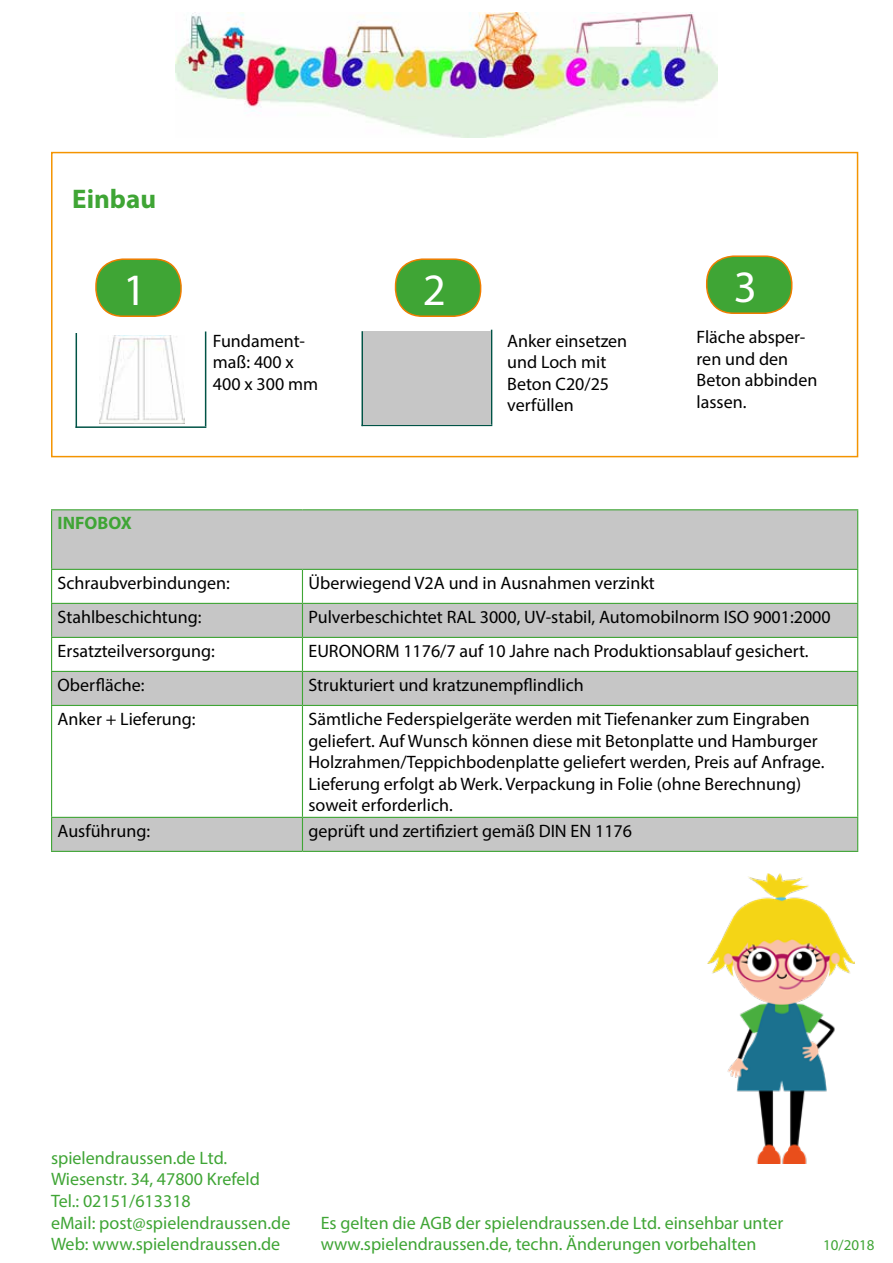
<style>
.page{position:relative;width:893px;height:1263px;background:#fff}
.page>*{position:absolute;margin:0;border:0;box-sizing:border-box;transform-origin:0 0}
.t1{font:45px "Myriad Pro";color:#fff}
.t2{font:700 27px "Myriad Pro";color:#3fa535}
.t3{font:18px/21.6px "Myriad Pro";color:#000}
.t4{font:18px/21.6px "Myriad Pro";color:#3fa535}
.t5{font:700 18px "Myriad Pro";color:#3fa535}
.t6{font:15px "Myriad Pro";color:#3fa535}
</style>
<div class="page">
<img style="left:176px;top:13px;width:541px;height:124px">
<div style="left:51px;top:152px;width:807px;height:305px;border:2px solid #f49400"></div>
<img style="left:707px;top:873px;width:148px;height:291px">
<svg style="left:52px;top:510px;width:805px;height:195px;fill:#c6c6c6"></svg>
<svg style="left:52px;top:706px;width:805px;height:111px"></svg>
<div style="left:52px;top:818px;width:805px;height:33px;background:#c6c6c6"></div>
<hr style="left:51px;top:509px;width:251px;height:1px;background:#3fa535">
<hr style="left:51px;top:510px;width:1px;height:59px;background:#3fa535">
<hr style="left:302px;top:509px;width:556px;height:1px;background:#3fa535">
<hr style="left:857px;top:510px;width:1px;height:59px;background:#3fa535">
<hr style="left:51px;top:569px;width:251px;height:1px;background:#3fa535">
<hr style="left:51px;top:570px;width:1px;height:33px;background:#3fa535">
<hr style="left:302px;top:569px;width:556px;height:1px;background:#3fa535">
<hr style="left:302px;top:570px;width:1px;height:33px;background:#3fa535">
<hr style="left:857px;top:570px;width:1px;height:33px;background:#3fa535">
<hr style="left:51px;top:603px;width:251px;height:1px;background:#3fa535">
<hr style="left:51px;top:604px;width:1px;height:33px;background:#3fa535">
<hr style="left:302px;top:603px;width:556px;height:1px;background:#3fa535">
<hr style="left:302px;top:604px;width:1px;height:33px;background:#3fa535">
<hr style="left:857px;top:604px;width:1px;height:33px;background:#3fa535">
<hr style="left:51px;top:637px;width:251px;height:1px;background:#3fa535">
<hr style="left:51px;top:638px;width:1px;height:33px;background:#3fa535">
<hr style="left:302px;top:637px;width:556px;height:1px;background:#3fa535">
<hr style="left:302px;top:638px;width:1px;height:33px;background:#3fa535">
<hr style="left:857px;top:638px;width:1px;height:33px;background:#3fa535">
<hr style="left:51px;top:671px;width:251px;height:1px;background:#3fa535">
<hr style="left:51px;top:672px;width:1px;height:33px;background:#3fa535">
<hr style="left:302px;top:671px;width:556px;height:1px;background:#3fa535">
<hr style="left:302px;top:672px;width:1px;height:33px;background:#3fa535">
<hr style="left:857px;top:672px;width:1px;height:33px;background:#3fa535">
<hr style="left:51px;top:705px;width:251px;height:1px;background:#3fa535">
<hr style="left:51px;top:706px;width:1px;height:111px;background:#3fa535">
<hr style="left:302px;top:705px;width:556px;height:1px;background:#3fa535">
<hr style="left:302px;top:706px;width:1px;height:111px;background:#3fa535">
<hr style="left:857px;top:706px;width:1px;height:111px;background:#3fa535">
<hr style="left:51px;top:817px;width:251px;height:1px;background:#3fa535">
<hr style="left:51px;top:818px;width:1px;height:33px;background:#3fa535">
<hr style="left:302px;top:817px;width:556px;height:1px;background:#3fa535">
<hr style="left:302px;top:818px;width:1px;height:33px;background:#3fa535">
<hr style="left:857px;top:818px;width:1px;height:33px;background:#3fa535">
<hr style="left:51px;top:851px;width:251px;height:1px;background:#3fa535">
<hr style="left:302px;top:851px;width:556px;height:1px;background:#3fa535">
<hr style="left:76px;top:426px;width:130px;height:2px;background:#005346">
<hr style="left:76px;top:333px;width:1px;height:95px;background:#005346">
<hr style="left:205px;top:331px;width:1px;height:95px;background:#005346">
<img style="left:100px;top:335px;width:84px;height:89px">
<hr style="left:361px;top:425px;width:131px;height:1px;background:#005346">
<hr style="left:361px;top:331px;width:2px;height:95px;background:#005346">
<hr style="left:491px;top:330px;width:1px;height:95px;background:#005346">
<div style="left:363px;top:331px;width:128px;height:94px;background:#c6c6c6"></div>
<div style="left:96px;top:259px;width:85px;height:57px;background:#3fa535;border-radius:27px"></div>
<div style="left:95px;top:258px;width:87px;height:59px;border:2px solid #ef7d00;border-radius:27px"></div>
<div style="left:396px;top:259px;width:85px;height:57px;background:#3fa535;border-radius:27px"></div>
<div style="left:395px;top:258px;width:86px;height:59px;border:2px solid #ef7d00;border-radius:27px"></div>
<div style="left:707px;top:256px;width:85px;height:57px;background:#3fa535;border-radius:27px"></div>
<div style="left:706px;top:255px;width:86px;height:59px;border:2px solid #ef7d00;border-radius:27px"></div>
<h2 class="t2" style="left:72px;top:181px;width:85px">Einbau</h2>
<h1 class="t1" style="left:123px;top:262px;width:25px">1</h1>
<h1 class="t1" style="left:423px;top:262px;width:25px">2</h1>
<h1 class="t1" style="left:734px;top:259px;width:25px">3</h1>
<p class="t3" style="left:697px;top:326px;width:122px">Fläche absper&shy;ren und den<br>Beton abbinden lassen.</p>
<p class="t3" style="left:213px;top:329px;width:107px">Fundament&shy;maß: 400 x<br>400 x 300 mm</p>
<p class="t3" style="left:507px;top:329px;width:122px">Anker einsetzen und Loch mit<br>Beton C20/25 verfüllen</p>
<p class="t5" style="left:58px;top:511px;width:76px">INFOBOX</p>
<p class="t3" style="left:58px;top:572px;width:174px">Schraubverbindungen:</p>
<p class="t3" style="left:308px;top:572px;width:348px">Überwiegend V2A und in Ausnahmen verzinkt</p>
<p class="t3" style="left:58px;top:606px;width:145px">Stahlbeschichtung:</p>
<p class="t3" style="left:308px;top:606px;width:524px">Pulverbeschichtet RAL 3000, UV-stabil, Automobilnorm ISO 9001:2000</p>
<p class="t3" style="left:58px;top:640px;width:159px">Ersatzteilversorgung:</p>
<p class="t3" style="left:308px;top:640px;width:502px">EURONORM 1176/7 auf 10 Jahre nach Produktionsablauf gesichert.</p>
<p class="t3" style="left:58px;top:674px;width:88px">Oberfläche:</p>
<p class="t3" style="left:308px;top:674px;width:277px">Strukturiert und kratzunempflindlich</p>
<p class="t3" style="left:58px;top:708px;width:140px">Anker + Lieferung:</p>
<p class="t3" style="left:308px;top:708px;width:517px">Sämtliche Federspielgeräte werden mit Tiefenanker zum Eingraben geliefert. Auf Wunsch können diese mit Betonplatte und Hamburger Holzrahmen/Teppichbodenplatte geliefert werden, Preis auf Anfrage.<br>Lieferung erfolgt ab Werk. Verpackung in Folie (ohne Berechnung) soweit erforderlich.</p>
<p class="t3" style="left:58px;top:820px;width:94px">Ausführung:</p>
<p class="t3" style="left:308px;top:820px;width:325px">geprüft und zertifiziert gemäß DIN EN 1176</p>
<p class="t4" style="left:51px;top:1147px;width:241px">spielendraussen.de Ltd.<br>Wiesenstr. 34, 47800 Krefeld<br>Tel.: 02151/613318<br>eMail: post@spielendraussen.de<br>Web: www.spielendraussen.de</p>
<p class="t4" style="left:321px;top:1211px;width:464px">Es gelten die AGB der spielendraussen.de Ltd. einsehbar unter www.spielendraussen.de, techn. Änderungen vorbehalten</p>
<p class="t6" style="left:823px;top:1235px;width:53px">10/2018</p>
</div>
